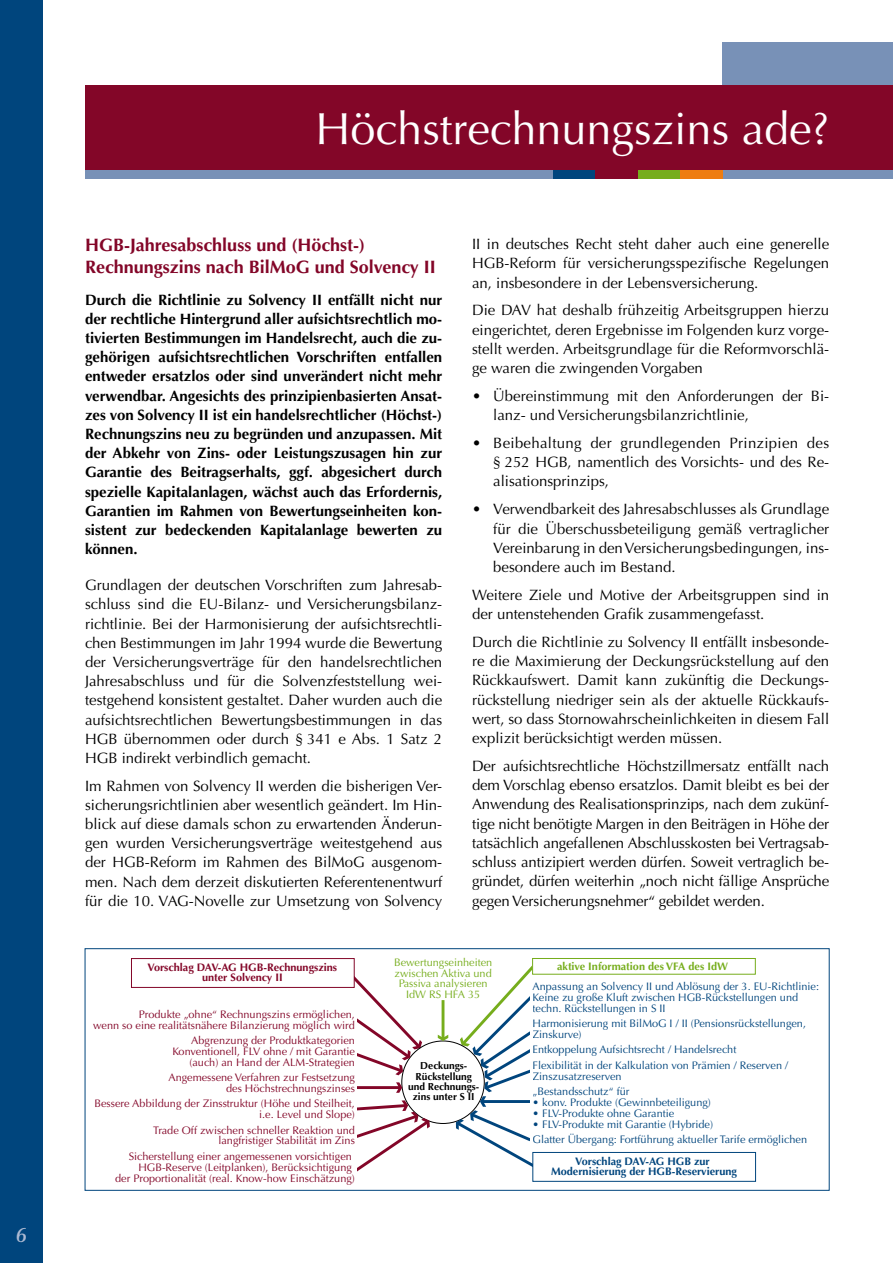
<style>
.page{position:relative;width:893px;height:1263px;background:#fff}
.page>*{position:absolute;margin:0;border:0;box-sizing:border-box;transform-origin:0 0}
.t1{font:45px "Optima LT";color:#fff}
.t2{font:italic 600 21px "Optima LT";color:#adbad3}
.t3{font:700 18px/21.5px "Optima LT";color:#830628}
.t4{font:15px/19.2px "Optima LT";color:#000;text-align:justify}
.t5{font:700 15px/19.2px "Optima LT";color:#000;text-align:justify}
.t6{font:10.95px/10.9px "Optima LT";color:#830628;text-align:right}
.t7{font:10.95px/15.3px "Optima LT";color:#00457d}
.t8{font:10.95px/10.9px "Optima LT";color:#76ad1c;text-align:center}
.t9{font:700 10.95px/10.2px "Optima LT";color:#00457d;text-align:center}
.t10{font:700 10.95px/10.2px "Optima LT";color:#830628;text-align:center}
.t11{font:700 10.2px/10.2px "Optima LT";color:#000;text-align:center}
.s1{font-weight:700;color:#76ad1c}
</style>
<div class="page">
<div style="left:0;top:0;width:43px;height:1263px;background:#00457d"></div>
<div style="left:723px;top:43px;width:170px;height:42px;background:#7891b7"></div>
<div style="left:85px;top:85px;width:808px;height:85px;background:#830628"></div>
<div style="left:85px;top:170px;width:808px;height:9px;background:#7891b7"></div>
<div style="left:553px;top:170px;width:42px;height:9px;background:#00457d"></div>
<div style="left:595px;top:170px;width:43px;height:9px;background:#830628"></div>
<div style="left:638px;top:170px;width:42px;height:9px;background:#76ad1c"></div>
<div style="left:680px;top:170px;width:43px;height:9px;background:#ee7d11"></div>
<div style="left:532px;top:958px;width:224px;height:16px;border:1px solid #76ad1c"></div>
<div style="left:131px;top:958px;width:224px;height:30px;border:1px solid #830628"></div>
<hr style="left:442px;top:1000px;width:2px;height:39px;background:#76ad1c">
<svg style="left:438px;top:1035px;width:10px;height:6px"></svg>
<div style="left:532px;top:1152px;width:224px;height:30px;border:1px solid #00457d"></div>
<svg style="left:347px;top:970px;width:76px;height:105px"></svg>
<hr style="left:356px;top:1086px;width:44px;height:3px;background:#830628">
<svg style="left:396px;top:1082px;width:6px;height:11px"></svg>
<svg style="left:357px;top:1100px;width:75px;height:72px"></svg>
<hr style="left:355px;top:1012px;width:2px;height:162px;background:#fff">
<svg style="left:454px;top:960px;width:85px;height:211px"></svg>
<hr style="left:530px;top:990px;width:2px;height:157px;background:#fff">
<div style="left:85px;top:948px;width:745px;height:243px;border:1px solid #00457d"></div>
<p class="t2" style="left:16px;top:1222px;width:12px">6</p>
<p class="t1" style="left:316px;top:103px;width:515px">Höchstrechnungszins ade?</p>
<p class="t3" style="left:85px;top:235px;width:352px">HGB-Jahresabschluss und (Höchst-)<br>Rechnungszins nach BilMoG und Solvency II</p>
<p class="t5" style="left:85px;top:290px;width:359px">Durch die Richtlinie zu Solvency II entfällt nicht nur der rechtliche Hintergrund aller aufsichtsrechtlich mo&shy;tivierten Bestimmungen im Handelsrecht, auch die zu&shy;gehörigen aufsichtsrechtlichen Vorschriften entfallen entweder ersatzlos oder sind unverändert nicht mehr verwendbar. Angesichts des prinzipienbasierten Ansat&shy;zes von Solvency II ist ein handelsrechtlicher (Höchst-)<br>Rechnungszins neu zu begründen und anzupassen. Mit der Abkehr von Zins- oder Leistungszusagen hin zur Garantie des Beitragserhalts, ggf. abgesichert durch spezielle Kapitalanlagen, wächst auch das Erfordernis, Garantien im Rahmen von Bewertungseinheiten kon&shy;sistent zur bedeckenden Kapitalanlage bewerten zu können.</p>
<p class="t4" style="left:85px;top:576px;width:359px">Grundlagen der deutschen Vorschriften zum Jahresab&shy;schluss sind die EU-Bilanz- und Versicherungsbilanz&shy;richtlinie. Bei der Harmonisierung der aufsichtsrechtli&shy;chen Bestimmungen im Jahr 1994 wurde die Bewertung der Versicherungsverträge für den handelsrechtlichen Jahresabschluss und für die Solvenzfeststellung wei&shy;testgehend konsistent gestaltet. Daher wurden auch die aufsichtsrechtlichen Bewertungsbestimmungen in das HGB übernommen oder durch § 341 e Abs. 1 Satz 2<br>HGB indirekt verbindlich gemacht.</p>
<p class="t4" style="left:85px;top:776px;width:359px">Im Rahmen von Solvency II werden die bisherigen Ver&shy;sicherungsrichtlinien aber wesentlich geändert. Im Hin&shy;blick auf diese damals schon zu erwartenden Änderun&shy;gen wurden Versicherungsverträge weitestgehend aus der HGB-Reform im Rahmen des BilMoG ausgenom&shy;men. Nach dem derzeit diskutierten Referentenentwurf für die 10. VAG-Novelle zur Umsetzung von Solvency</p>
<p class="t4" style="left:472px;top:235px;width:359px">II in deutsches Recht steht daher auch eine generelle HGB-Reform für versicherungsspezifische Regelungen an, insbesondere in der Lebensversicherung.</p>
<p class="t4" style="left:472px;top:301px;width:359px">Die DAV hat deshalb frühzeitig Arbeitsgruppen hierzu eingerichtet, deren Ergebnisse im Folgenden kurz vorge&shy;stellt werden. Arbeitsgrundlage für die Reformvorschlä&shy;ge waren die zwingenden Vorgaben</p>
<p class="t4" style="left:493px;top:386px;width:337px;text-indent:-21px">• Übereinstimmung mit den Anforderungen der Bi&shy;lanz- und Versicherungsbilanzrichtlinie,</p>
<p class="t4" style="left:493px;top:433px;width:337px;text-indent:-21px">• Beibehaltung der grundlegenden Prinzipien des § 252 HGB, namentlich des Vorsichts- und des Re&shy;alisationsprinzips,</p>
<p class="t4" style="left:493px;top:500px;width:337px;text-indent:-21px">• Verwendbarkeit des Jahresabschlusses als Grundlage für die Überschussbeteiligung gemäß vertraglicher Vereinbarung in den Versicherungsbedingungen, ins&shy;besondere auch im Bestand.</p>
<p class="t4" style="left:472px;top:585px;width:359px">Weitere Ziele und Motive der Arbeitsgruppen sind in der untenstehenden Grafik zusammengefasst.</p>
<p class="t4" style="left:472px;top:632px;width:359px">Durch die Richtlinie zu Solvency II entfällt insbesonde&shy;re die Maximierung der Deckungsrückstellung auf den Rückkaufswert. Damit kann zukünftig die Deckungs&shy;rückstellung niedriger sein als der aktuelle Rückkaufs&shy;wert, so dass Stornowahrscheinlichkeiten in diesem Fall explizit berücksichtigt werden müssen.</p>
<p class="t4" style="left:472px;top:756px;width:359px">Der aufsichtsrechtliche Höchstzillmersatz entfällt nach dem Vorschlag ebenso ersatzlos. Damit bleibt es bei der Anwendung des Realisationsprinzips, nach dem zukünf&shy;tige nicht benötigte Margen in den Beiträgen in Höhe der tatsächlich angefallenen Abschlusskosten bei Vertragsab&shy;schluss antizipiert werden dürfen. Soweit vertraglich be&shy;gründet, dürfen weiterhin „noch nicht fällige Ansprüche gegen Versicherungsnehmer“ gebildet werden.</p>
<p class="t10" style="left:148px;top:962px;width:191px">Vorschlag DAV-AG HGB-Rechnungszins unter Solvency II</p>
<p class="t8" style="left:394px;top:956px;width:100px">Bewertungseinheiten zwischen Aktiva und<br>Passiva analysieren<br>IdW RS HFA 35</p>
<p class="t7" style="left:533px;top:956px;width:288px;line-height:20.1px;text-indent:25px"><span class="s1">aktive Information des VFA des IdW<br></span>Anpassung an Solvency II und Ablösung der 3. EU-Richtlinie:</p>
<p class="t7" style="left:533px;top:992px;width:267px;line-height:10.9px">Keine zu große Kluft zwischen HGB-Rückstellungen und techn. Rückstellungen in S II</p>
<p class="t7" style="left:533px;top:1018px;width:275px;line-height:10.9px">Harmonisierung mit BilMoG I / II (Pensionsrückstellungen,<br>Zinskurve)</p>
<p class="t7" style="left:533px;top:1042px;width:258px">Entkoppelung Aufsichtsrecht / Handelsrecht<br>Flexibilität in der Kalkulation von Prämien / Reserven /</p>
<p class="t7" style="left:533px;top:1068px;width:98px">Zinszusatzreserven „Bestandsschutz“ für</p>
<p class="t7" style="left:533px;top:1095px;width:180px">• konv. Produkte (Gewinnbeteiligung)</p>
<p class="t7" style="left:533px;top:1105px;width:143px">• FLV-Produkte ohne Garantie</p>
<p class="t7" style="left:533px;top:1116px;width:276px">• FLV-Produkte mit Garantie (Hybride)<br>Glatter Übergang: Fortführung aktueller Tarife ermöglichen</p>
<p class="t9" style="left:551px;top:1156px;width:187px">Vorschlag DAV-AG HGB zur<br>Modernisierung der HGB-Reservierung</p>
<p class="t6" style="left:93px;top:1009px;width:263px">Produkte „ohne“ Rechnungszins ermöglichen,<br>wenn so eine realitätsnähere Bilanzierung möglich wird</p>
<p class="t6" style="left:172px;top:1035px;width:184px">Abgrenzung der Produktkategorien<br>Konventionell, FLV ohne / mit Garantie (auch) an Hand der ALM-Strategien</p>
<p class="t6" style="left:168px;top:1072px;width:188px">Angemessene Verfahren zur Festsetzung des Höchstrechnungszinses</p>
<p class="t6" style="left:95px;top:1098px;width:262px">Bessere Abbildung der Zinsstruktur (Höhe und Steilheit, i.e. Level und Slope)</p>
<p class="t6" style="left:153px;top:1124px;width:203px">Trade Off zwischen schneller Reaktion und langfristiger Stabilität im Zins</p>
<p class="t6" style="left:115px;top:1151px;width:241px">Sicherstellung einer angemessenen vorsichtigen<br>HGB-Reserve (Leitplanken), Berücksichtigung<br>der Proportionalität (real. Know-how Einschätzung)</p>
<p class="t11" style="left:408px;top:1061px;width:73px">Deckungs-<br>Rückstellung und Rechnungs&shy;zins unter S II</p>
</div>
